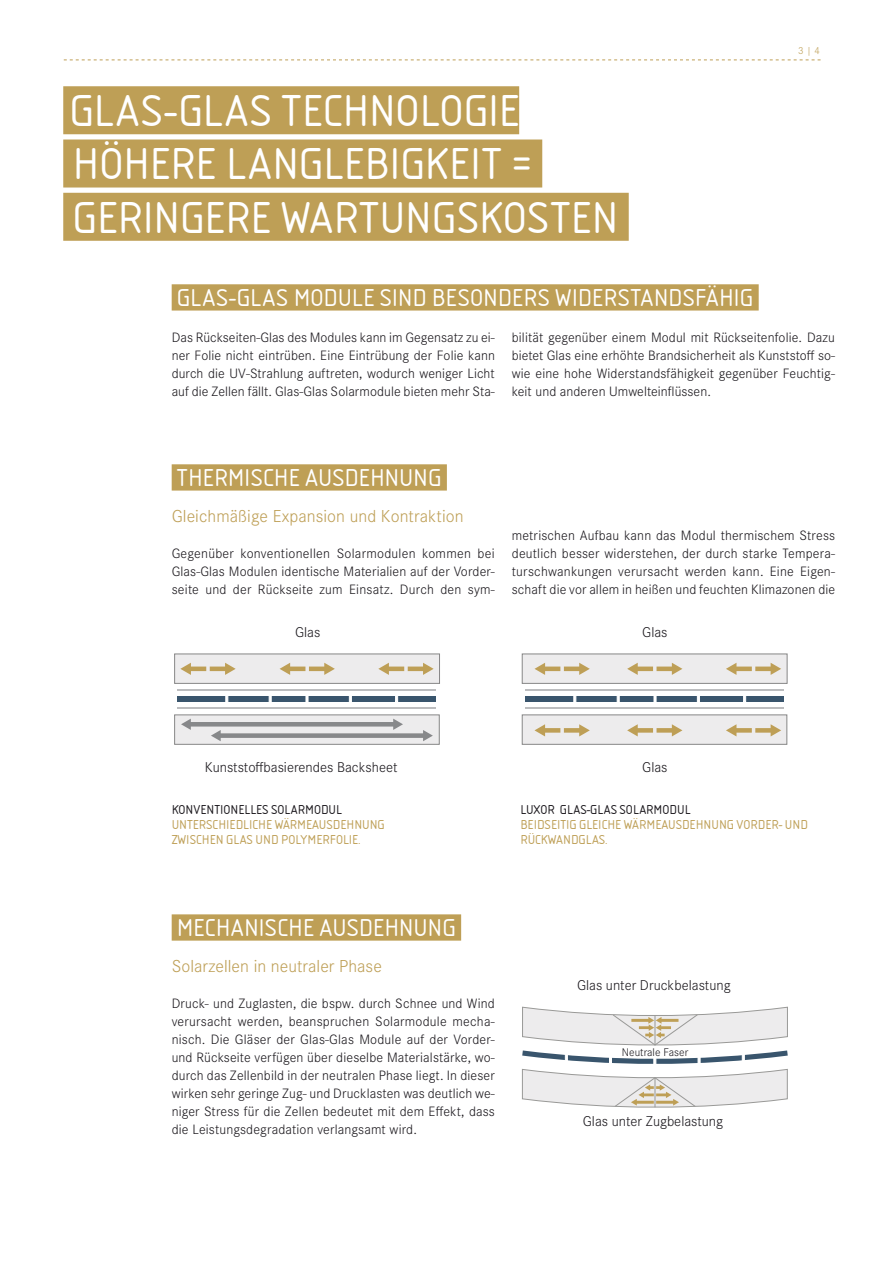
<style>
.page{position:relative;width:893px;height:1263px;background:#fff}
.page>*{position:absolute;margin:0;border:0;box-sizing:border-box;transform-origin:0 0}
.t1{font:46.5px/53.2px "Isonorm D";color:#fff}
.t2{font:25.5px "Isonorm D";color:#fff}
.t3{font:300 18px "Corporate S";letter-spacing:.005em;color:#be9f56}
.t4{font:300 14.7px "Corporate S";color:#1a171c}
.t5{font:300 14.1px/18px "Corporate S";letter-spacing:.01em;color:#1a171c;text-align:justify}
.t6{font:13.5px/15px "Isonorm D";color:#be9f56}
.t7{font:13.5px "Isonorm D";color:#1a171c}
.t8{font:300 11.55px "Corporate S";color:#1a171c}
.t9{font:300 10.5px "Corporate S";color:#be9f56}
</style>
<div class="page">
<svg style="left:64px;top:60px;width:757px;height:1px"></svg>
<div style="left:63px;top:86px;width:456px;height:48px;background:#be9f56"></div>
<div style="left:63px;top:140px;width:479px;height:48px;background:#be9f56"></div>
<div style="left:63px;top:193px;width:566px;height:48px;background:#be9f56"></div>
<div style="left:174px;top:654px;width:266px;height:30px;background:#edeced;border:1px solid #878787"></div>
<div style="left:174px;top:714px;width:266px;height:31px;background:#edeced;border:1px solid #878787"></div>
<div style="left:189px;top:666px;width:17px;height:5px;background:#be9f56"></div>
<svg style="left:180px;top:663px;width:11px;height:12px"></svg>
<div style="left:210px;top:666px;width:17px;height:5px;background:#be9f56"></div>
<svg style="left:225px;top:663px;width:11px;height:12px"></svg>
<div style="left:288px;top:666px;width:17px;height:5px;background:#be9f56"></div>
<svg style="left:280px;top:663px;width:22px;height:12px"></svg>
<div style="left:309px;top:666px;width:17px;height:5px;background:#be9f56"></div>
<svg style="left:324px;top:663px;width:11px;height:12px"></svg>
<div style="left:387px;top:666px;width:17px;height:5px;background:#be9f56"></div>
<svg style="left:378px;top:663px;width:11px;height:12px"></svg>
<div style="left:408px;top:666px;width:17px;height:5px;background:#be9f56"></div>
<svg style="left:423px;top:663px;width:11px;height:12px"></svg>
<svg style="left:211px;top:730px;width:10px;height:11px"></svg>
<div style="left:219px;top:733px;width:206px;height:5px;background:#87888a"></div>
<svg style="left:423px;top:730px;width:10px;height:11px"></svg>
<svg style="left:181px;top:719px;width:10px;height:11px"></svg>
<hr style="left:190px;top:722px;width:205px;height:4px;background:#87888a">
<svg style="left:393px;top:719px;width:14px;height:15px"></svg>
<hr style="left:177px;top:689px;width:259px;height:1px;background:#bcbdbf">
<hr style="left:177px;top:708px;width:259px;height:1px;background:#bcbdbf">
<div style="left:177px;top:696px;width:259px;height:6px;background:#39556d"></div>
<svg style="left:225px;top:696px;width:3px;height:6px"></svg>
<svg style="left:268px;top:696px;width:4px;height:6px"></svg>
<svg style="left:306px;top:696px;width:3px;height:6px"></svg>
<svg style="left:349px;top:696px;width:3px;height:6px"></svg>
<svg style="left:395px;top:696px;width:3px;height:6px"></svg>
<div style="left:525px;top:696px;width:259px;height:6px;background:#39556d"></div>
<svg style="left:573px;top:696px;width:3px;height:6px"></svg>
<svg style="left:617px;top:696px;width:3px;height:6px"></svg>
<svg style="left:654px;top:696px;width:2px;height:6px"></svg>
<svg style="left:697px;top:696px;width:3px;height:6px"></svg>
<svg style="left:743px;top:696px;width:3px;height:6px"></svg>
<div style="left:522px;top:654px;width:265px;height:30px;background:#edeced;border:1px solid #878787"></div>
<div style="left:522px;top:714px;width:265px;height:31px;background:#edeced;border:1px solid #878787"></div>
<div style="left:543px;top:666px;width:17px;height:5px;background:#be9f56"></div>
<svg style="left:534px;top:663px;width:11px;height:12px"></svg>
<div style="left:564px;top:666px;width:17px;height:5px;background:#be9f56"></div>
<svg style="left:579px;top:663px;width:11px;height:12px"></svg>
<div style="left:636px;top:666px;width:17px;height:5px;background:#be9f56"></div>
<svg style="left:627px;top:663px;width:23px;height:12px"></svg>
<div style="left:656px;top:666px;width:18px;height:5px;background:#be9f56"></div>
<svg style="left:672px;top:663px;width:10px;height:12px"></svg>
<div style="left:735px;top:666px;width:17px;height:5px;background:#be9f56"></div>
<svg style="left:726px;top:663px;width:10px;height:12px"></svg>
<div style="left:755px;top:666px;width:17px;height:5px;background:#be9f56"></div>
<svg style="left:771px;top:663px;width:10px;height:12px"></svg>
<div style="left:543px;top:728px;width:17px;height:5px;background:#be9f56"></div>
<svg style="left:534px;top:724px;width:11px;height:12px"></svg>
<div style="left:564px;top:728px;width:17px;height:5px;background:#be9f56"></div>
<svg style="left:579px;top:724px;width:11px;height:12px"></svg>
<div style="left:636px;top:728px;width:17px;height:5px;background:#be9f56"></div>
<svg style="left:627px;top:724px;width:11px;height:12px"></svg>
<div style="left:656px;top:728px;width:18px;height:5px;background:#be9f56"></div>
<svg style="left:672px;top:724px;width:10px;height:12px"></svg>
<div style="left:735px;top:728px;width:17px;height:5px;background:#be9f56"></div>
<svg style="left:726px;top:724px;width:10px;height:12px"></svg>
<div style="left:755px;top:728px;width:17px;height:5px;background:#be9f56"></div>
<svg style="left:771px;top:724px;width:10px;height:12px"></svg>
<hr style="left:525px;top:689px;width:259px;height:1px;background:#bcbdbf">
<hr style="left:525px;top:708px;width:259px;height:1px;background:#bcbdbf">
<svg style="left:522px;top:1006px;width:266px;height:102px"></svg>
<hr style="left:655px;top:1077px;width:1px;height:30px;background:#999997">
<div style="left:172px;top:464px;width:275px;height:27px;background:#be9f56"></div>
<div style="left:172px;top:914px;width:289px;height:27px;background:#be9f56"></div>
<div style="left:172px;top:284px;width:587px;height:27px;background:#be9f56"></div>
<h1 class="t1" style="left:70px;top:85px;width:551px">GLAS-GLAS TECHNOLOGIE<br>HÖHERE LANGLEBIGKEIT =<br>GERINGERE WARTUNGSKOSTEN</h1>
<h2 class="t2" style="left:177px;top:283px;width:578px">GLAS-GLAS MODULE SIND BESONDERS WIDERSTANDSFÄHIG</h2>
<p class="t9" style="left:798px;top:43px;width:23px">3 | 4</p>
<p class="t5" style="left:172px;top:327px;width:325px">Das Rückseiten-Glas des Modules kann im Gegensatz zu ei&shy;ner Folie nicht eintrüben. Eine Eintrübung der Folie kann durch die UV-Strahlung auftreten, wodurch weniger Licht auf die Zellen fällt. Glas-Glas Solarmodule bieten mehr Sta-</p>
<p class="t5" style="left:512px;top:327px;width:325px">bilität gegenüber einem Modul mit Rückseitenfolie. Dazu bietet Glas eine erhöhte Brandsicherheit als Kunststoff so&shy;wie eine hohe Widerstandsfähigkeit gegenüber Feuchtig&shy;keit und anderen Umwelteinflüssen.</p>
<h2 class="t2" style="left:177px;top:463px;width:266px">THERMISCHE AUSDEHNUNG</h2>
<p class="t3" style="left:172px;top:503px;width:293px">Gleichmäßige Expansion und Kontraktion</p>
<p class="t5" style="left:172px;top:543px;width:325px">Gegenüber konventionellen Solarmodulen kommen bei Glas-Glas Modulen identische Materialien auf der Vorder&shy;seite und der Rückseite zum Einsatz. Durch den sym-</p>
<p class="t4" style="left:295px;top:621px;width:51px">GlasGlas</p>
<p class="t5" style="left:512px;top:525px;width:325px">metrischen Aufbau kann das Modul thermischem Stress deutlich besser widerstehen, der durch starke Tempera&shy;turschwankungen verursacht werden kann. Eine Eigen&shy;schaft die vor allem in heißen und feuchten Klimazonen die</p>
<p class="t4" style="left:618px;top:621px;width:51px">GlasGlas</p>
<p class="t4" style="left:205px;top:757px;width:194px">Kunststoffbasierendes Backsheet</p>
<p class="t4" style="left:229px;top:757px;width:194px">Kunststoffbasierendes Backsheet</p>
<p class="t4" style="left:618px;top:757px;width:51px">GlasGlas</p>
<p class="t7" style="left:172px;top:802px;width:172px">KONVENTIONELLES SOLARMODUL</p>
<p class="t6" style="left:172px;top:818px;width:215px">UNTERSCHIEDLICHE WÄRMEAUSDEHNUNG<br>ZWISCHEN GLAS UND POLYMERFOLIE.</p>
<p class="t7" style="left:520px;top:802px;width:172px">LUXOR GLAS-GLAS SOLARMODUL</p>
<p class="t6" style="left:520px;top:818px;width:289px">BEIDSEITIG GLEICHE WÄRMEAUSDEHNUNG VORDER- UND<br>RÜCKWANDGLAS.</p>
<h2 class="t2" style="left:177px;top:913px;width:280px">MECHANISCHE AUSDEHNUNG</h2>
<p class="t3" style="left:172px;top:953px;width:212px">Solarzellen in neutraler Phase</p>
<p class="t5" style="left:172px;top:993px;width:325px">Druck- und Zuglasten, die bspw. durch Schnee und Wind verursacht werden, beanspruchen Solarmodule mecha&shy;nisch. Die Gläser der Glas-Glas Module auf der Vorder&shy;und Rückseite verfügen über dieselbe Materialstärke, wo&shy;durch das Zellenbild in der neutralen Phase liegt. In dieser wirken sehr geringe Zug- und Drucklasten was deutlich we&shy;niger Stress für die Zellen bedeutet mit dem Effekt, dass die Leistungsdegradation verlangsamt wird.</p>
<p class="t4" style="left:577px;top:975px;width:155px">Glas unter Druckbelastung</p>
<p class="t8" style="left:622px;top:1044px;width:68px">Neutrale Faser</p>
<p class="t4" style="left:583px;top:1111px;width:142px">Glas unter Zugbelastung</p>
</div>
